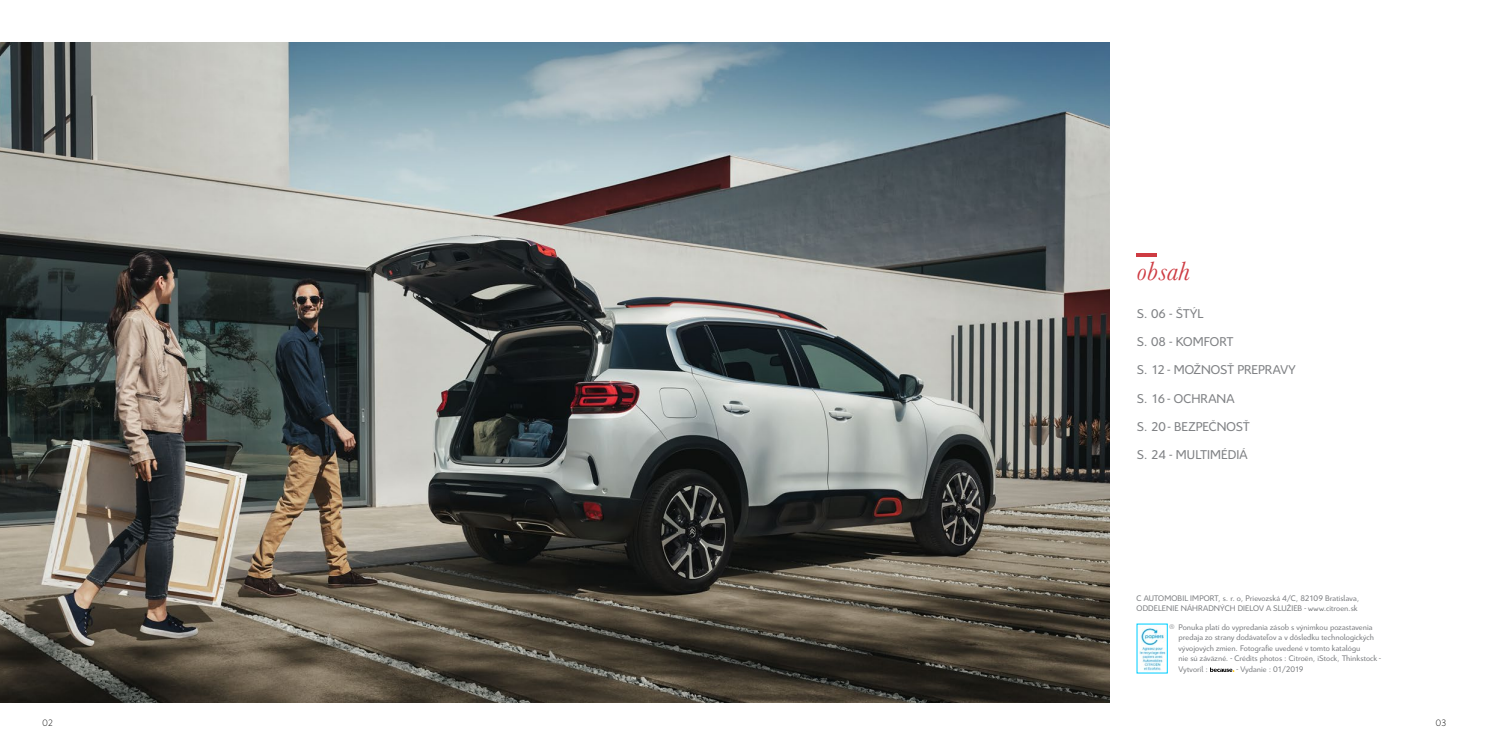
<style>
.page{position:relative;width:1489px;height:745px;background:#fff}
.page>*{position:absolute;margin:0;border:0;box-sizing:border-box;transform-origin:0 0}
.t1{font:italic 27.5px "Baskerville";color:#ce3b42}
.t2{font:13.75px/28.1px "Citroen";letter-spacing:.005em;color:#808285}
.t3{font:300 10px "Citroen";color:#000}
.t4{font:8.75px/10.5px "Citroen";letter-spacing:.01em;color:#808285}
.t5{font:300 7.25px "Citroen";color:#808285}
</style>
<div class="page">
<img style="left:0;top:43px;width:1109px;height:659px">
<img style="left:1139px;top:627px;width:26px;height:43px">
<svg style="left:1210px;top:667px;width:24px;height:4px"></svg>
<hr style="left:1136px;top:253px;width:20px;height:3px;background:#ce3b42">
<h1 class="t1" style="left:1136px;top:253px;width:55px">obsah</h1>
<h2 class="t2" style="left:1136px;top:299px;width:160px">S. 06 - ŠTÝL<br>S. 08 - KOMFORT<br>S. 12 - MOŽNOSŤ PREPRAVY<br>S. 16 - OCHRANA<br>S. 20 - BEZPEČNOSŤ<br>S. 24 - MULTIMÉDIÁ</h2>
<p class="t4" style="left:1136px;top:592px;width:224px">C AUTOMOBIL IMPORT, s. r. o, Prievozská 4/C, 82109 Bratislava,<br>ODDELENIE NÁHRADNÝCH DIELOV A SLUŽIEB - www.citroen.sk</p>
<p class="t4" style="left:1178px;top:621px;width:204px">Ponuka platí do vypredania zásob s výnimkou pozastavenia predaja zo strany dodávateľov a v dôsledku technologických vývojových zmien. Fotografie uvedené v tomto katalógu<br>nie sú záväzné. - Crédits photos : Citroën, iStock, Thinkstock - Vytvoril :</p>
<p class="t5" style="left:1169px;top:622px;width:6px">®</p>
<p class="t4" style="left:1236px;top:663px;width:69px">- Vydanie : 01/2019</p>
<p class="t3" style="left:43px;top:716px;width:12px">02</p>
<p class="t3" style="left:1435px;top:716px;width:12px">03</p>
</div>
